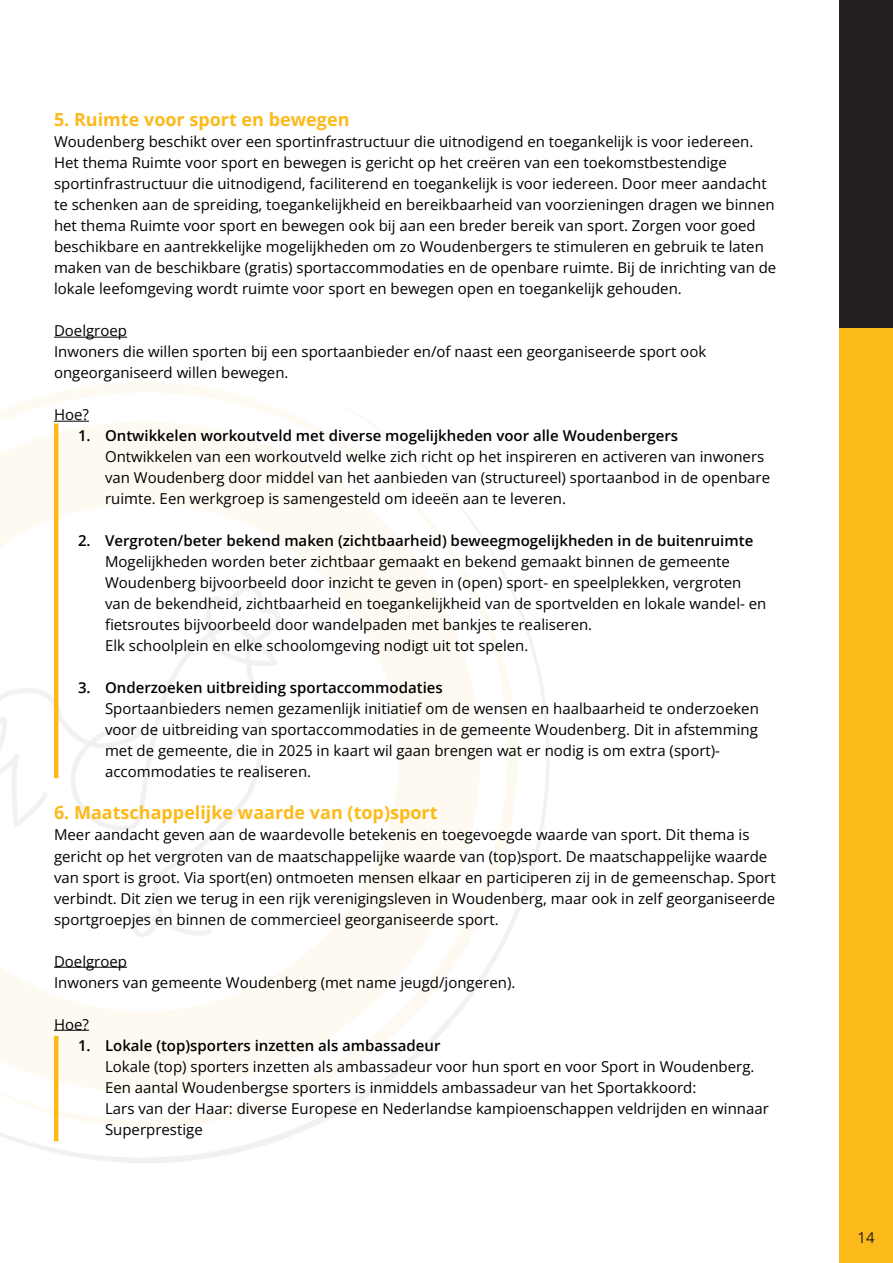
<style>
.page{position:relative;width:893px;height:1263px;background:#fff}
.page>*{position:absolute;margin:0;border:0;box-sizing:border-box;transform-origin:0 0}
.t1{font:700 18px "Open Sans";color:#fcba1a}
.t2{font:15px/21px "Open Sans";color:#000}
.t3{font:600 15px "Open Sans";color:#000}
.t4{font:600 15px "Open Sans";color:#000}
.t5{font:15px "Open Sans";color:#231f20}
</style>
<div class="page">
<div style="left:839px;top:0;width:54px;height:328px;background:#231f20"></div>
<div style="left:839px;top:328px;width:54px;height:935px;background:#fcba1a"></div>
<hr style="left:54px;top:337px;width:73px;height:1px;background:#000">
<hr style="left:54px;top:421px;width:35px;height:1px;background:#000">
<hr style="left:54px;top:967px;width:73px;height:1px;background:#000">
<hr style="left:54px;top:1030px;width:35px;height:1px;background:#000">
<hr style="left:54px;top:423px;width:4px;height:355px;background:#fcba1a">
<hr style="left:54px;top:1036px;width:4px;height:105px;background:#fcba1a">
<p class="t1" style="left:54px;top:107px;width:297px">5. Ruimte voor sport en bewegen</p>
<p class="t2" style="left:54px;top:131px;width:724px">Woudenberg beschikt over een sportinfrastructuur die uitnodigend en toegankelijk is voor iedereen.<br>Het thema Ruimte voor sport en bewegen is gericht op het creëren van een toekomstbestendige sportinfrastructuur die uitnodigend, faciliterend en toegankelijk is voor iedereen. Door meer aandacht te schenken aan de spreiding, toegankelijkheid en bereikbaarheid van voorzieningen dragen we binnen het thema Ruimte voor sport en bewegen ook bij aan een breder bereik van sport. Zorgen voor goed beschikbare en aantrekkelijke mogelijkheden om zo Woudenbergers te stimuleren en gebruik te laten maken van de beschikbare (gratis) sportaccommodaties en de openbare ruimte. Bij de inrichting van de lokale leefomgeving wordt ruimte voor sport en bewegen open en toegankelijk gehouden.</p>
<p class="t2" style="left:54px;top:320px;width:654px">Doelgroep<br>Inwoners die willen sporten bij een sportaanbieder en/of naast een georganiseerde sport ook ongeorganiseerd willen bewegen.</p>
<p class="t2" style="left:54px;top:404px;width:36px">Hoe?</p>
<p class="t3" style="left:78px;top:425px;width:602px">1. Ontwikkelen workoutveld met diverse mogelijkheden voor alle Woudenbergers</p>
<p class="t2" style="left:105px;top:446px;width:667px">Ontwikkelen van een workoutveld welke zich richt op het inspireren en activeren van inwoners van Woudenberg door middel van het aanbieden van (structureel) sportaanbod in de openbare ruimte. Een werkgroep is samengesteld om ideeën aan te leveren.</p>
<p class="t3" style="left:78px;top:530px;width:677px">2. Vergroten/beter bekend maken (zichtbaarheid) beweegmogelijkheden in de buitenruimte</p>
<p class="t2" style="left:105px;top:551px;width:663px">Mogelijkheden worden beter zichtbaar gemaakt en bekend gemaakt binnen de gemeente Woudenberg bijvoorbeeld door inzicht te geven in (open) sport- en speelplekken, vergroten van de bekendheid, zichtbaarheid en toegankelijkheid van de sportvelden en lokale wandel- en fietsroutes bijvoorbeeld door wandelpaden met bankjes te realiseren.<br>Elk schoolplein en elke schoolomgeving nodigt uit tot spelen.</p>
<p class="t4" style="left:78px;top:677px;width:366px">3. Onderzoeken uitbreiding sportaccommodaties</p>
<p class="t2" style="left:105px;top:698px;width:655px">Sportaanbieders nemen gezamenlijk initiatief om de wensen en haalbaarheid te onderzoeken voor de uitbreiding van sportaccommodaties in de gemeente Woudenberg. Dit in afstemming met de gemeente, die in 2025 in kaart wil gaan brengen wat er nodig is om extra (sport)- accommodaties te realiseren.</p>
<p class="t1" style="left:54px;top:800px;width:385px">6. Maatschappelijke waarde van (top)sport</p>
<p class="t2" style="left:54px;top:824px;width:723px">Meer aandacht geven aan de waardevolle betekenis en toegevoegde waarde van sport. Dit thema is gericht op het vergroten van de maatschappelijke waarde van (top)sport. De maatschappelijke waarde van sport is groot. Via sport(en) ontmoeten mensen elkaar en participeren zij in de gemeenschap. Sport verbindt. Dit zien we terug in een rijk verenigingsleven in Woudenberg, maar ook in zelf georganiseerde sportgroepjes en binnen de commercieel georganiseerde sport.</p>
<p class="t2" style="left:54px;top:950px;width:463px">Doelgroep<br>Inwoners van gemeente Woudenberg (met name jeugd/jongeren).</p>
<p class="t2" style="left:54px;top:1013px;width:36px">Hoe?</p>
<p class="t4" style="left:78px;top:1034px;width:364px">1. Lokale (top)sporters inzetten als ambassadeur</p>
<p class="t2" style="left:105px;top:1055px;width:665px">Lokale (top) sporters inzetten als ambassadeur voor hun sport en voor Sport in Woudenberg.<br>Een aantal Woudenbergse sporters is inmiddels ambassadeur van het Sportakkoord:<br>Lars van der Haar: diverse Europese en Nederlandse kampioenschappen veldrijden en winnaar Superprestige</p>
<p class="t5" style="left:857px;top:1227px;width:19px">14</p>
</div>
